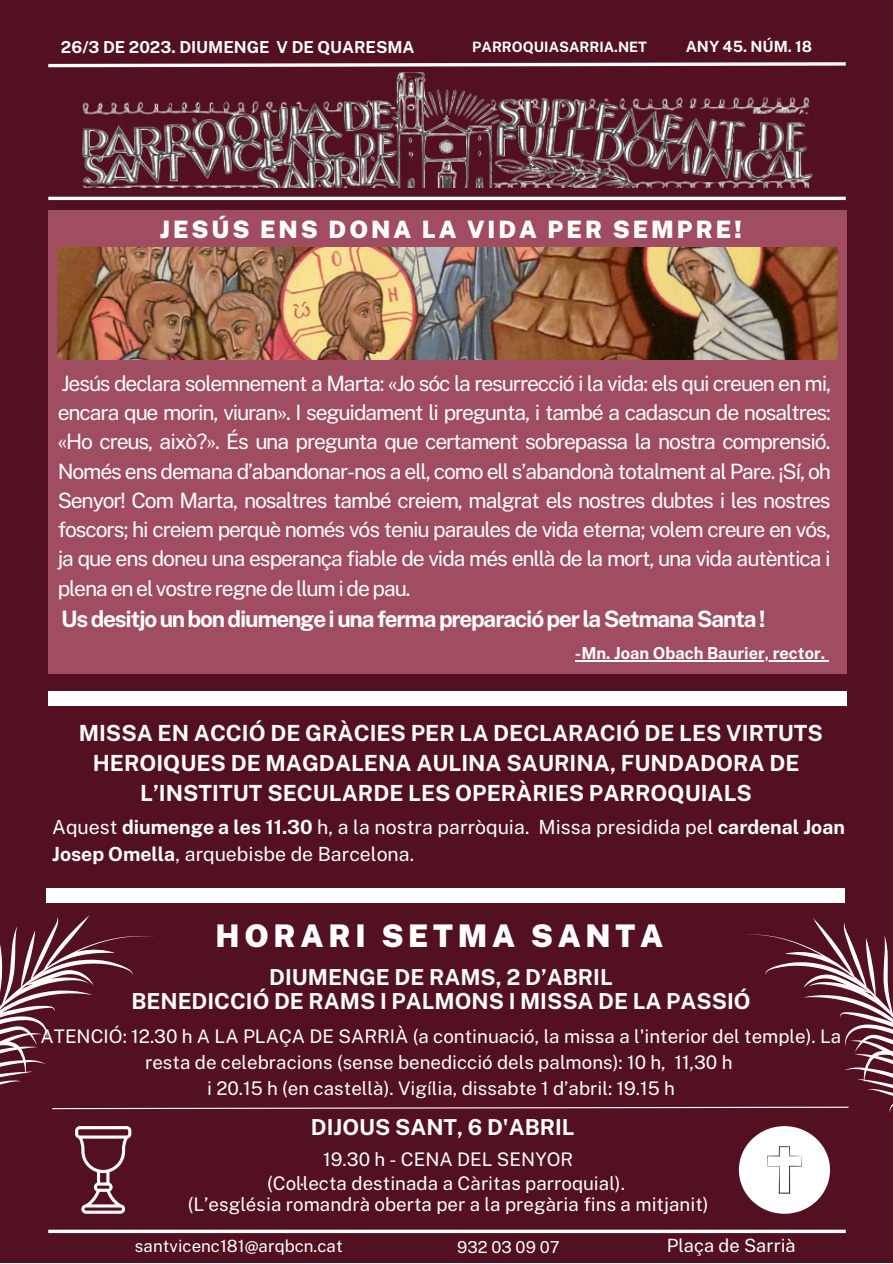
<style>
.page{position:relative;width:893px;height:1264px;background:#fff}
.page>*{position:absolute;margin:0;border:0;box-sizing:border-box;transform-origin:0 0}
.t1{font:900 31.2px "Public Sans";letter-spacing:.15em;color:#fff}
.t2{font:900 24px "Public Sans";letter-spacing:.125em;color:#fff}
.t3{font:700 22.65px "Public Sans";letter-spacing:-.055em;color:#fff}
.t4{font:700 22.2px/30.3px "Public Sans";color:#fff;text-align:center}
.t5{font:700 22.05px/23.5px "Public Sans";color:#fff;text-align:center}
.t6{font:21.15px/29.2px "Public Sans";letter-spacing:-.055em;color:#fff;text-align:justify}
.t7{font:19.5px/27px "Public Sans";color:#fff}
.t8{font:18.75px/25.8px "Public Sans";color:#fff;text-align:center}
.t9{font:18.3px "Public Sans";color:#fff}
.t10{font:16.8px "Public Sans";color:#fff}
.t11{font:700 16.5px "Public Sans";color:#fff}
.t12{font:16.5px "Public Sans";color:#fff}
.t13{font:700 15.45px "Public Sans";color:#fff}
.t14{font:700 14.25px "Public Sans";color:#fff}
.s1{font-weight:700}
</style>
<div class="page">
<div style="left:0;top:0;width:892px;height:1262px;background:#531021"></div>
<svg style="left:48px;top:62px;width:798px;height:6px"></svg>
<hr style="left:48px;top:197px;width:797px;height:3px;background:#fff">
<div style="left:48px;top:210px;width:798px;height:463px;background:#a04d62"></div>
<hr style="left:48px;top:1229px;width:797px;height:3px;background:#fff">
<div style="left:48px;top:691px;width:798px;height:15px;background:#fff"></div>
<img style="left:82px;top:73px;width:731px;height:114px">
<div style="left:565px;top:73px;width:268px;height:12px;background:#531021"></div>
<img style="left:58px;top:248px;width:779px;height:111px">
<div style="left:46px;top:887px;width:798px;height:15px;background:#fff"></div>
<svg style="left:157px;top:1106px;width:586px;height:3px"></svg>
<svg style="left:0;top:887px;width:157px;height:249px"></svg>
<svg style="left:743px;top:887px;width:149px;height:326px"></svg>
<svg style="left:75px;top:1126px;width:56px;height:87px"></svg>
<div style="left:738px;top:1126px;width:91px;height:87px;background:#fff;border-radius:50%"></div>
<svg style="left:767px;top:1146px;width:34px;height:47px"></svg>
<hr style="left:575px;top:660px;width:250px;height:1px;background:#fff">
<p class="t11" style="left:61px;top:37px;width:355px">26/3 DE 2023. DIUMENGE V DE QUARESMA</p>
<p class="t14" style="left:472px;top:39px;width:176px">PARROQUIASARRIA.NET</p>
<p class="t13" style="left:685px;top:37px;width:128px">ANY 45. NÚM. 18</p>
<p class="t2" style="left:160px;top:215px;width:583px">JESÚS ENS DONA LA VIDA PER SEMPRE!</p>
<p class="t6" style="left:58px;top:368px;width:775px">Jesús declara solemnement a Marta: «Jo sóc la resurrecció i la vida: els qui creuen en mi, encara que morin, viuran». I seguidament li pregunta, i també a cadascun de nosaltres: «Ho creus, això?». És una pregunta que certament sobrepassa la nostra comprensió.<br>Només ens demana d’abandonar-nos a ell, como ell s’abandonà totalment al Pare. ¡Sí, oh Senyor! Com Marta, nosaltres també creiem, malgrat els nostres dubtes i les nostres foscors; hi creiem perquè només vós teniu paraules de vida eterna; volem creure en vós, ja que ens doneu una esperança fiable de vida més enllà de la mort, una vida autèntica i plena en el vostre regne de llum i de pau.</p>
<p class="t3" style="left:61px;top:605px;width:705px">Us desitjo un bon diumenge i una ferma preparació per la Setmana Santa !</p>
<p class="t11" style="left:575px;top:643px;width:252px">-Mn. Joan Obach Baurier, rector.</p>
<p class="t4" style="left:79px;top:717px;width:745px">MISSA EN ACCIÓ DE GRÀCIES PER LA DECLARACIÓ DE LES VIRTUTS<br>HEROIQUES DE MAGDALENA AULINA SAURINA, FUNDADORA DE<br>L’INSTITUT SECULARDE LES OPERÀRIES PARROQUIALS</p>
<p class="t7" style="left:52px;top:813px;width:794px">Aquest <span class="s1">diumenge a les 11.30</span> h, a la nostra parròquia. Missa presidida pel <span class="s1">cardenal Joan<br>Josep Omella</span>, arquebisbe de Barcelona.</p>
<h1 class="t1" style="left:215px;top:917px;width:449px">HORARI SETMA SANTA</h1>
<p class="t5" style="left:131px;top:965px;width:620px">DIUMENGE DE RAMS, 2 D’ABRIL<br>BENEDICCIÓ DE RAMS I PALMONS I MISSA DE LA PASSIÓ</p>
<p class="t8" style="left:41px;top:1023px;width:802px">ATENCIÓ: 12.30 h A LA PLAÇA DE SARRIÀ (a continuació, la missa a l'interior del temple). La resta de celebracions (sense benedicció dels palmons): 10 h, 11,30 h<br>i 20.15 h (en castellà). Vigília, dissabte 1 d’abril: 19.15 h</p>
<p class="t5" style="left:311px;top:1115px;width:265px">DIJOUS SANT, 6 D'ABRIL</p>
<p class="t8" style="left:267px;top:1147px;width:359px;line-height:23.5px">19.30 h - CENA DEL SENYOR<br>(Col·lecta destinada a Càritas parroquial).</p>
<p class="t8" style="left:188px;top:1191px;width:522px">(L’església romandrà oberta per a la pregària fins a mitjanit)</p>
<p class="t10" style="left:135px;top:1236px;width:209px">santvicenc181@arqbcn.cat</p>
<p class="t12" style="left:457px;top:1236px;width:104px">932 03 09 07</p>
<p class="t9" style="left:666px;top:1234px;width:130px">Plaça de Sarrià</p>
</div>
